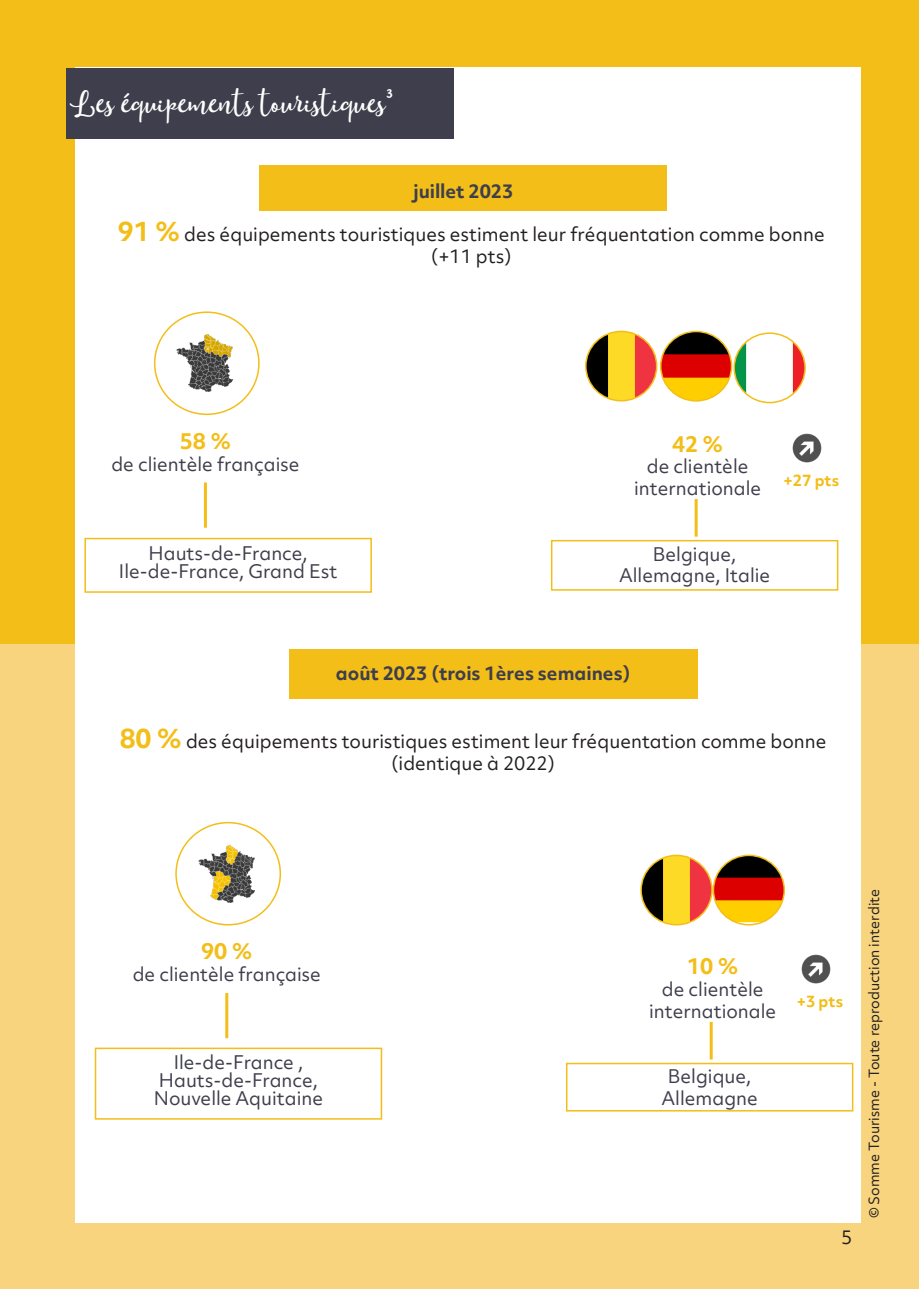
<style>
.page{position:relative;width:919px;height:1289px;background:#fff}
.page>*{position:absolute;margin:0;border:0;box-sizing:border-box;transform-origin:0 0}
.t1{font:36px "Moments";color:#fff}
.t2{font:700 21px "Objektiv Mk 2";color:#f3be18}
.t3{font:18px/21.6px "Objektiv Mk 2";color:#3e3e4c;text-align:center}
.t4{font:18px/21.6px "Objektiv Mk 2";color:#231f20;text-align:center}
.t5{font:700 18px "Objektiv Mk 2";color:#3e3e4c}
.t6{font:700 15px "Objektiv Mk 2";color:#f3be18}
.t7{font:13.5px "Objektiv Mk 2";color:#231f20}
.s1{font-weight:700;font-size:25.5px;color:#f3be18}
</style>
<div class="page">
<div style="left:0;top:0;width:918px;height:644px;background:#f3be18"></div>
<div style="left:0;top:644px;width:918px;height:644px;background:#f7d47d"></div>
<div style="left:75px;top:67px;width:785px;height:1155px;background:#fff"></div>
<div style="left:66px;top:69px;width:387px;height:70px;background:#3e3e4c"></div>
<div style="left:260px;top:165px;width:407px;height:46px;background:#f3be18"></div>
<div style="left:84px;top:538px;width:288px;height:54px;border:2px solid #f3be18"></div>
<img style="left:155px;top:334px;width:104px;height:58px">
<div style="left:154px;top:311px;width:106px;height:104px;border:2px solid #f3be18;border-radius:50%"></div>
<hr style="left:204px;top:482px;width:3px;height:45px;background:#f3be18">
<div style="left:551px;top:540px;width:287px;height:50px;border:2px solid #f3be18"></div>
<hr style="left:694px;top:499px;width:3px;height:37px;background:#f3be18">
<div style="left:289px;top:648px;width:408px;height:50px;background:#f3be18"></div>
<img style="left:585px;top:333px;width:71px;height:68px">
<div style="left:585px;top:330px;width:72px;height:71px;border:2px solid #f3be18;border-radius:50%"></div>
<img style="left:660px;top:331px;width:71px;height:70px">
<div style="left:660px;top:331px;width:72px;height:70px;border:2px solid #f3be18;border-radius:50%"></div>
<div style="left:95px;top:1047px;width:287px;height:72px;border:2px solid #f3be18"></div>
<img style="left:176px;top:844px;width:104px;height:59px">
<div style="left:175px;top:821px;width:106px;height:104px;border:2px solid #f3be18;border-radius:50%"></div>
<hr style="left:225px;top:992px;width:3px;height:46px;background:#f3be18">
<div style="left:566px;top:1062px;width:287px;height:49px;border:2px solid #f3be18"></div>
<hr style="left:709px;top:1021px;width:3px;height:38px;background:#f3be18">
<img style="left:641px;top:857px;width:71px;height:67px">
<div style="left:640px;top:854px;width:72px;height:71px;border:2px solid #f3be18;border-radius:50%"></div>
<img style="left:715px;top:857px;width:69px;height:65px">
<div style="left:712px;top:854px;width:73px;height:71px;border:2px solid #f3be18;border-radius:50%"></div>
<img style="left:792px;top:433px;width:29px;height:30px">
<img style="left:735px;top:333px;width:70px;height:69px">
<div style="left:733px;top:332px;width:72px;height:71px;border:2px solid #f3be18;border-radius:50%"></div>
<img style="left:801px;top:954px;width:29px;height:30px">
<p class="t1" style="left:73px;top:80px;width:321px">Les équipements touristiques3</p>
<p class="t5" style="left:413px;top:179px;width:101px">juillet 2023</p>
<p class="t4" style="left:118px;top:223px;width:708px"><span class="s1">91 %</span> des équipements touristiques estiment leur fréquentation comme bonne (+11 pts)</p>
<p class="t2" style="left:180px;top:426px;width:53px">58 %</p>
<p class="t3" style="left:111px;top:453px;width:190px">de clientèle française</p>
<p class="t3" style="left:148px;top:542px;width:161px">Hauts-de-France,</p>
<p class="t3" style="left:119px;top:560px;width:220px">Ile-de-France, Grand Est</p>
<p class="t2" style="left:672px;top:429px;width:53px">42 %</p>
<p class="t3" style="left:634px;top:455px;width:129px">de clientèle internationale</p>
<p class="t6" style="left:783px;top:470px;width:57px">+27 pts</p>
<p class="t3" style="left:652px;top:543px;width:85px">Belgique,</p>
<p class="t3" style="left:619px;top:564px;width:153px">Allemagne, Italie</p>
<p class="t5" style="left:336px;top:660px;width:296px">août 2023 (trois 1ères semaines)</p>
<p class="t4" style="left:120px;top:730px;width:708px"><span class="s1">80 %</span> des équipements touristiques estiment leur fréquentation comme bonne (identique à 2022)</p>
<p class="t2" style="left:201px;top:936px;width:53px">90 %</p>
<p class="t3" style="left:133px;top:963px;width:190px">de clientèle française</p>
<p class="t2" style="left:687px;top:951px;width:53px">10 %</p>
<p class="t3" style="left:649px;top:978px;width:129px">de clientèle internationale</p>
<p class="t3" style="left:174px;top:1051px;width:131px">Ile-de-France ,</p>
<p class="t3" style="left:159px;top:1069px;width:161px">Hauts-de-France,</p>
<p class="t3" style="left:154px;top:1087px;width:171px">Nouvelle Aquitaine</p>
<p class="t3" style="left:667px;top:1065px;width:85px">Belgique,</p>
<p class="t3" style="left:661px;top:1087px;width:98px">Allemagne</p>
<p class="t6" style="left:796px;top:990px;width:48px">+3 pts</p>
<p class="t4" style="left:841px;top:1226px;width:13px">5</p>
<p class="t7" style="left:864px;top:1218px;width:331px;rotate:-90deg">© Somme Tourisme - Toute reproduction interdite</p>
</div>
